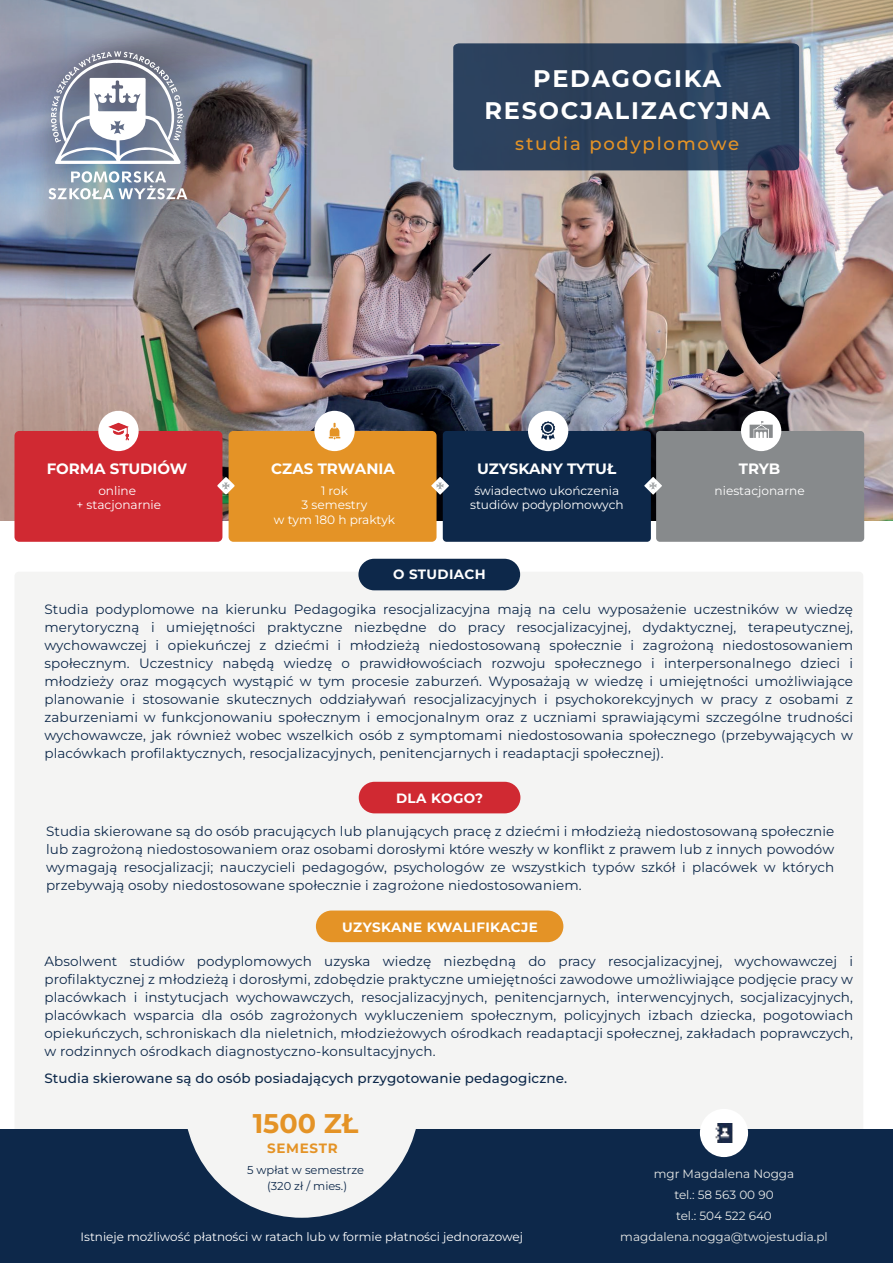
<style>
.page{position:relative;width:893px;height:1263px;background:#fff}
.page>*{position:absolute;margin:0;border:0;box-sizing:border-box;transform-origin:0 0}
.t1{font:700 27px "Montserrat";color:#e49326}
.t2{font:700 24px/31.5px "Montserrat";letter-spacing:.075em;color:#fff;text-align:center}
.t3{font:500 18px "Montserrat";letter-spacing:.1em;color:#e49326}
.t4{font:700 15px "Montserrat";color:#fff}
.t5{font:13.5px/18px "Montserrat";letter-spacing:.01em;color:#0d284a;text-align:justify}
.t6{font:500 13.5px "Montserrat";letter-spacing:.01em;color:#0d284a}
.t7{font:700 13.5px "Montserrat";letter-spacing:.03em;color:#fff}
.t8{font:700 13.5px "Montserrat";letter-spacing:.05em;color:#e49326}
.t9{font:12.15px/14.5px "Montserrat";color:#fff;text-align:center}
.t10{font:12px/21px "Montserrat";color:#e7e9e7;text-align:center}
.t11{font:12px "Montserrat";color:#fff}
.t12{font:11.4px/16.5px "Montserrat";color:#0d284a;text-align:center}
</style>
<div class="page">
<div style="left:15px;top:572px;width:848px;height:633px;background:#f4f4f3;border-radius:4px"></div>
<div style="left:0;top:1129px;width:893px;height:134px;background:#0d284a"></div>
<img style="left:0;top:0;width:893px;height:520px">
<div style="left:229px;top:431px;width:208px;height:111px;background:#e49326;border-radius:5px"></div>
<div style="left:15px;top:431px;width:207px;height:111px;background:#d02932;border-radius:5px"></div>
<div style="left:98px;top:411px;width:41px;height:40px;background:#fff;border-radius:50%"></div>
<img style="left:11px;top:13px;width:297px;height:310px">
<img style="left:20px;top:22px;width:258px;height:271px">
<img style="left:29px;top:31px;width:219px;height:231px">
<img style="left:36px;top:39px;width:185px;height:194px">
<svg style="left:49px;top:171px;width:138px;height:28px"></svg>
<svg style="left:51px;top:51px;width:133px;height:113px"></svg>
<div style="left:443px;top:431px;width:208px;height:111px;background:#0d284a;border-radius:4px"></div>
<svg style="left:217px;top:477px;width:18px;height:17px"></svg>
<svg style="left:222px;top:482px;width:8px;height:8px"></svg>
<svg style="left:431px;top:477px;width:18px;height:18px"></svg>
<svg style="left:436px;top:482px;width:8px;height:8px"></svg>
<div style="left:314px;top:411px;width:41px;height:40px;background:#fff;border-radius:50%"></div>
<div style="left:528px;top:411px;width:40px;height:40px;background:#fff;border-radius:50%"></div>
<svg style="left:329px;top:423px;width:11px;height:16px"></svg>
<div style="left:656px;top:431px;width:208px;height:111px;background:#878a8c;border-radius:4px"></div>
<svg style="left:644px;top:477px;width:18px;height:18px"></svg>
<svg style="left:649px;top:482px;width:8px;height:8px"></svg>
<div style="left:741px;top:411px;width:40px;height:40px;background:#fff;border-radius:50%"></div>
<svg style="left:750px;top:421px;width:23px;height:17px"></svg>
<img style="left:108px;top:422px;width:21px;height:19px">
<img style="left:541px;top:421px;width:14px;height:19px">
<div style="left:358px;top:559px;width:162px;height:31px;background:#0d284a;border-radius:16px"></div>
<div style="left:184px;top:982px;width:235px;height:236px;background:#f4f4f3;border-radius:50%"></div>
<div style="left:700px;top:1109px;width:48px;height:48px;background:#fff;border-radius:50%"></div>
<img style="left:715px;top:1123px;width:18px;height:19px">
<svg style="left:453px;top:43px;width:346px;height:127px"></svg>
<div style="left:359px;top:782px;width:161px;height:31px;background:#d02932;border-radius:16px"></div>
<div style="left:316px;top:910px;width:247px;height:32px;background:#e49326;border-radius:16px"></div>
<h2 class="t2" style="left:484px;top:62px;width:287px">PEDAGOGIKA<br>RESOCJALIZACYJNA</h2>
<h3 class="t3" style="left:515px;top:131px;width:226px">studia podyplomowe</h3>
<p class="t4" style="left:47px;top:458px;width:142px">FORMA STUDIÓW</p>
<p class="t9" style="left:76px;top:483px;width:86px">online<br>+ stacjonarnie</p>
<p class="t9" style="left:274px;top:483px;width:123px">1 rok<br>3 semestry<br>w tym 180 h praktyk</p>
<p class="t4" style="left:271px;top:458px;width:125px">CZAS TRWANIA</p>
<p class="t4" style="left:477px;top:458px;width:141px">UZYSKANY TYTUŁ</p>
<p class="t9" style="left:470px;top:483px;width:155px">świadectwo ukończenia studiów podyplomowych</p>
<p class="t7" style="left:393px;top:565px;width:94px">O STUDIACH</p>
<p class="t4" style="left:739px;top:458px;width:43px">TRYB</p>
<p class="t9" style="left:715px;top:483px;width:92px">niestacjonarne</p>
<p class="t5" style="left:44px;top:599px;width:810px">Studia podyplomowe na kierunku Pedagogika resocjalizacyjna mają na celu wyposażenie uczestników w wiedzę merytoryczną i umiejętności praktyczne niezbędne do pracy resocjalizacyjnej, dydaktycznej, terapeutycznej, wychowawczej i opiekuńczej z dziećmi i młodzieżą niedostosowaną społecznie i zagrożoną niedostosowaniem społecznym. Uczestnicy nabędą wiedzę o prawidłowościach rozwoju społecznego i interpersonalnego dzieci i młodzieży oraz mogących wystąpić w tym procesie zaburzeń. Wyposażają w wiedzę i umiejętności umożliwiające planowanie i stosowanie skutecznych oddziaływań resocjalizacyjnych i psychokorekcyjnych w pracy z osobami z zaburzeniami w funkcjonowaniu społecznym i emocjonalnym oraz z uczniami sprawiającymi szczególne trudności wychowawcze, jak również wobec wszelkich osób z symptomami niedostosowania społecznego (przebywających w placówkach profilaktycznych, resocjalizacyjnych, penitencjarnych i readaptacji społecznej).</p>
<p class="t7" style="left:396px;top:789px;width:89px">DLA KOGO?</p>
<p class="t5" style="left:46px;top:822px;width:790px">Studia skierowane są do osób pracujących lub planujących pracę z dziećmi i młodzieżą niedostosowaną społecznie lub zagrożoną niedostosowaniem oraz osobami dorosłymi które weszły w konflikt z prawem lub z innych powodów wymagają resocjalizacji; nauczycieli pedagogów, psychologów ze wszystkich typów szkół i placówek w których przebywają osoby niedostosowane społecznie i zagrożone niedostosowaniem.</p>
<p class="t7" style="left:342px;top:918px;width:197px">UZYSKANE KWALIFIKACJE</p>
<p class="t5" style="left:44px;top:952px;width:810px">Absolwent studiów podyplomowych uzyska wiedzę niezbędną do pracy resocjalizacyjnej, wychowawczej i profilaktycznej z młodzieżą i dorosłymi, zdobędzie praktyczne umiejętności zawodowe umożliwiające podjęcie pracy w placówkach i instytucjach wychowawczych, resocjalizacyjnych, penitencjarnych, interwencyjnych, socjalizacyjnych, placówkach wsparcia dla osób zagrożonych wykluczeniem społecznym, policyjnych izbach dziecka, pogotowiach opiekuńczych, schroniskach dla nieletnich, młodzieżowych ośrodkach readaptacji społecznej, zakładach poprawczych, w rodzinnych ośrodkach diagnostyczno-konsultacyjnych.</p>
<p class="t6" style="left:44px;top:1069px;width:524px">Studia skierowane są do osób posiadających przygotowanie pedagogiczne.</p>
<h1 class="t1" style="left:253px;top:1105px;width:107px">1500 ZŁ</h1>
<p class="t8" style="left:267px;top:1139px;width:72px">SEMESTR</p>
<p class="t12" style="left:247px;top:1161px;width:119px">5 wpłat w semestrze (320 zł / mies.)</p>
<p class="t11" style="left:81px;top:1229px;width:444px">Istnieje możliwość płatności w ratach lub w formie płatności jednorazowej</p>
<p class="t10" style="left:620px;top:1163px;width:209px">mgr Magdalena Nogga<br>tel.: 58 563 00 90<br>tel.: 504 522 640 magdalena.nogga@twojestudia.pl</p>
</div>
